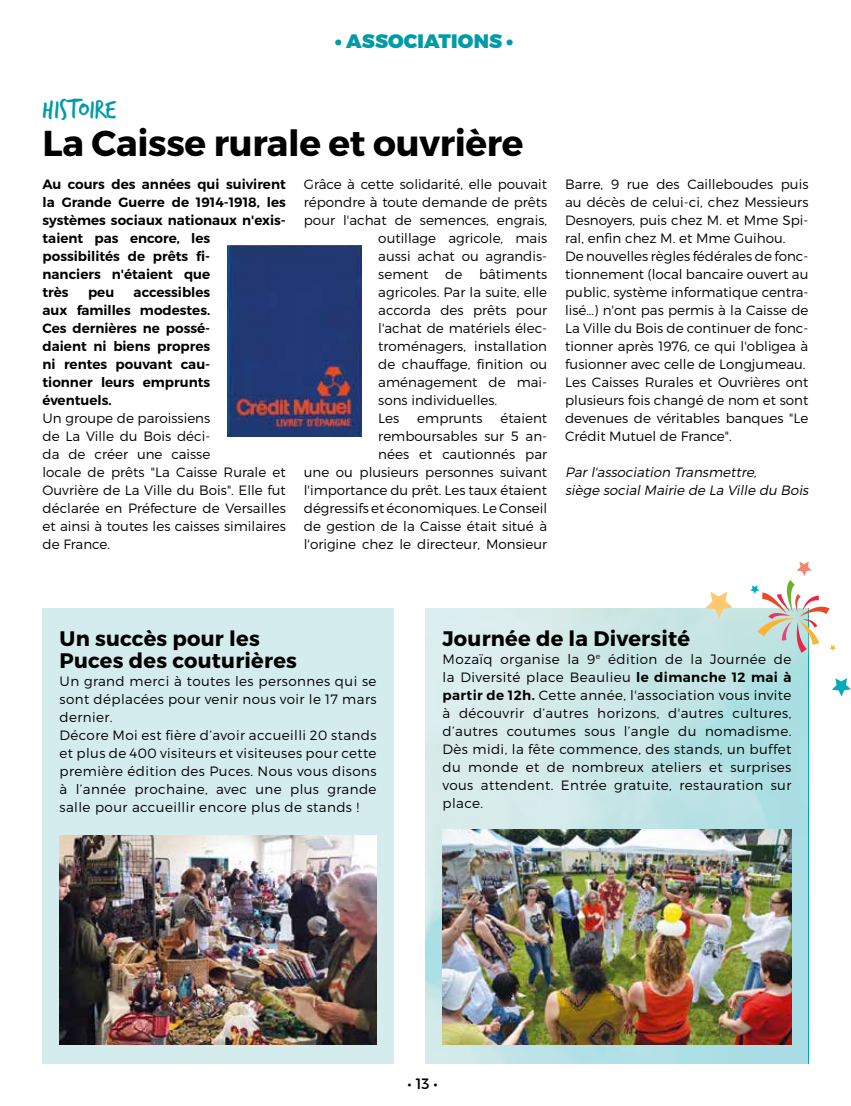
<style>
.page{position:relative;width:851px;height:1106px;background:#fff}
.page>*{position:absolute;margin:0;border:0;box-sizing:border-box;transform-origin:0 0}
.t1{font:700 36px "Montserrat";letter-spacing:-.01em;color:#000}
.t2{font:28.5px "Trash Hand";letter-spacing:.01em;color:#009ba7}
.t3{font:700 21px/22.5px "Montserrat";letter-spacing:.01em;color:#000}
.t4{font:900 19.5px "Montserrat";letter-spacing:.01em;color:#009ba7}
.t5{font:15px "Montserrat";color:#000}
.t6{font:300 13.5px/18px "Montserrat";color:#000}
.t7{font:600 13.5px/18px "Montserrat";color:#000}
.t8{font:300 13.5px/18px "Montserrat";letter-spacing:.03em;color:#000}
.t9{font:italic 300 13.5px/18px "Montserrat";color:#000}
.s1{font-weight:600}
</style>
<div class="page">
<img style="left:227px;top:246px;width:134px;height:190px">
<div style="left:43px;top:608px;width:350px;height:455px;background:#d5ecef"></div>
<svg style="left:425px;top:608px;width:383px;height:455px;background:#c5e5e6"></svg>
<img style="left:60px;top:836px;width:316px;height:208px">
<img style="left:442px;top:829px;width:349px;height:215px">
<svg style="left:832px;top:678px;width:18px;height:18px"></svg>
<svg style="left:705px;top:591px;width:27px;height:26px"></svg>
<svg style="left:750px;top:561px;width:85px;height:92px"></svg>
<h3 class="t4" style="left:334px;top:28px;width:180px">• ASSOCIATIONS •</h3>
<h2 class="t2" style="left:43px;top:95px;width:75px">HISTOIRE</h2>
<h1 class="t1" style="left:43px;top:120px;width:482px">La Caisse rurale et ouvrière</h1>
<p class="t7" style="left:43px;top:175px;width:245px">Au cours des années qui suivirent la Grande Guerre de 1914-1918, les systèmes sociaux nationaux n'exis&shy;taient pas encore, les possibilités de prêts fi-<br>nanciers n'étaient que<br>très</p>
<p class="t7" style="left:43px;top:283px;width:169px;text-align:justify;text-indent:91px">accessibles aux familles modestes.<br>Ces dernières ne possé&shy;daient ni biens propres ni rentes pouvant cau&shy;tionner leurs emprunts éventuels.</p>
<p class="t6" style="left:43px;top:409px;width:245px">Un groupe de paroissiens<br>de La Ville du Bois déci-<br>da de créer une caisse<br>locale de prêts "La Caisse Rurale et<br>Ouvrière de La Ville du Bois". Elle fut déclarée en Préfecture de Versailles et ainsi à toutes les caisses similaires de France.</p>
<p class="t7" style="left:88px;top:283px;width:28px">peu</p>
<p class="t6" style="left:304px;top:175px;width:245px">Grâce à cette solidarité, elle pouvait</p>
<p class="t6" style="left:304px;top:193px;width:245px">répondre à toute demande de prêts</p>
<p class="t6" style="left:304px;top:211px;width:245px">pour l'achat de semences, engrais,</p>
<p class="t6" style="left:378px;top:229px;width:170px">outillage agricole, mais</p>
<p class="t6" style="left:378px;top:247px;width:170px">aussi achat ou agrandis-</p>
<p class="t6" style="left:378px;top:265px;width:170px">sement de bâtiments</p>
<p class="t6" style="left:378px;top:283px;width:170px">agricoles. Par la suite, elle</p>
<p class="t6" style="left:378px;top:301px;width:170px">accorda des prêts pour</p>
<p class="t6" style="left:378px;top:319px;width:170px">l'achat de matériels élec-</p>
<p class="t6" style="left:378px;top:337px;width:170px">troménagers, installation</p>
<p class="t6" style="left:378px;top:355px;width:170px">de chauffage, finition ou</p>
<p class="t6" style="left:378px;top:373px;width:170px">aménagement de mai-</p>
<p class="t6" style="left:378px;top:391px;width:120px">sons individuelles.</p>
<p class="t6" style="left:378px;top:409px;width:23px">Les</p>
<p class="t6" style="left:417px;top:409px;width:67px">emprunts</p>
<p class="t6" style="left:304px;top:409px;width:245px;text-align:right">étaient<br>remboursables sur 5 an-<br>nées et cautionnés par<br>une ou plusieurs personnes suivant l'importance du prêt. Les taux étaient dégressifs et économiques. Le Conseil de gestion de la Caisse était situé à l'origine chez le directeur, Monsieur</p>
<p class="t6" style="left:565px;top:175px;width:245px">Barre, 9 rue des Cailleboudes puis au décès de celui-ci, chez Messieurs Desnoyers, puis chez M. et Mme Spi&shy;ral, enfin chez M. et Mme Guihou.<br>De nouvelles règles fédérales de fonc&shy;tionnement (local bancaire ouvert au public, système informatique centra&shy;lisé…) n'ont pas permis à la Caisse de La Ville du Bois de continuer de fonc&shy;tionner après 1976, ce qui l'obligea à fusionner avec celle de Longjumeau.<br>Les Caisses Rurales et Ouvrières ont plusieurs fois changé de nom et sont devenues de véritables banques "Le Crédit Mutuel de France".</p>
<p class="t9" style="left:565px;top:463px;width:247px">Par l'association Transmettre,<br>siège social Mairie de La Ville du Bois</p>
<h3 class="t3" style="left:60px;top:627px;width:239px">Un succès pour les<br>Puces des couturières</h3>
<p class="t8" style="left:60px;top:672px;width:318px">Un grand merci à toutes les personnes qui se sont déplacées pour venir nous voir le 17 mars dernier.<br>Décore Moi est fière d’avoir accueilli 20 stands et plus de 400 visiteurs et visiteuses pour cette première édition des Puces. Nous vous disons à l’année prochaine, avec une plus grande salle pour accueillir encore plus de stands !</p>
<h3 class="t3" style="left:442px;top:627px;width:249px">Journée de la Diversité</h3>
<p class="t6" style="left:442px;top:649px;width:350px;text-align:justify">Mozaïq organise la 9<sup>e</sup> édition de la Journée de la Diversité place Beaulieu <span class="s1">le dimanche 12 mai à partir de 12h.</span> Cette année, l'association vous invite à découvrir d’autres horizons, d'autres cultures, d’autres coutumes sous l’angle du nomadisme.<br>Dès midi, la fête commence, des stands, un buffet du monde et de nombreux ateliers et surprises vous attendent. Entrée gratuite, restauration sur place.</p>
<p class="t5" style="left:407px;top:1074px;width:32px">• 13 •</p>
</div>
